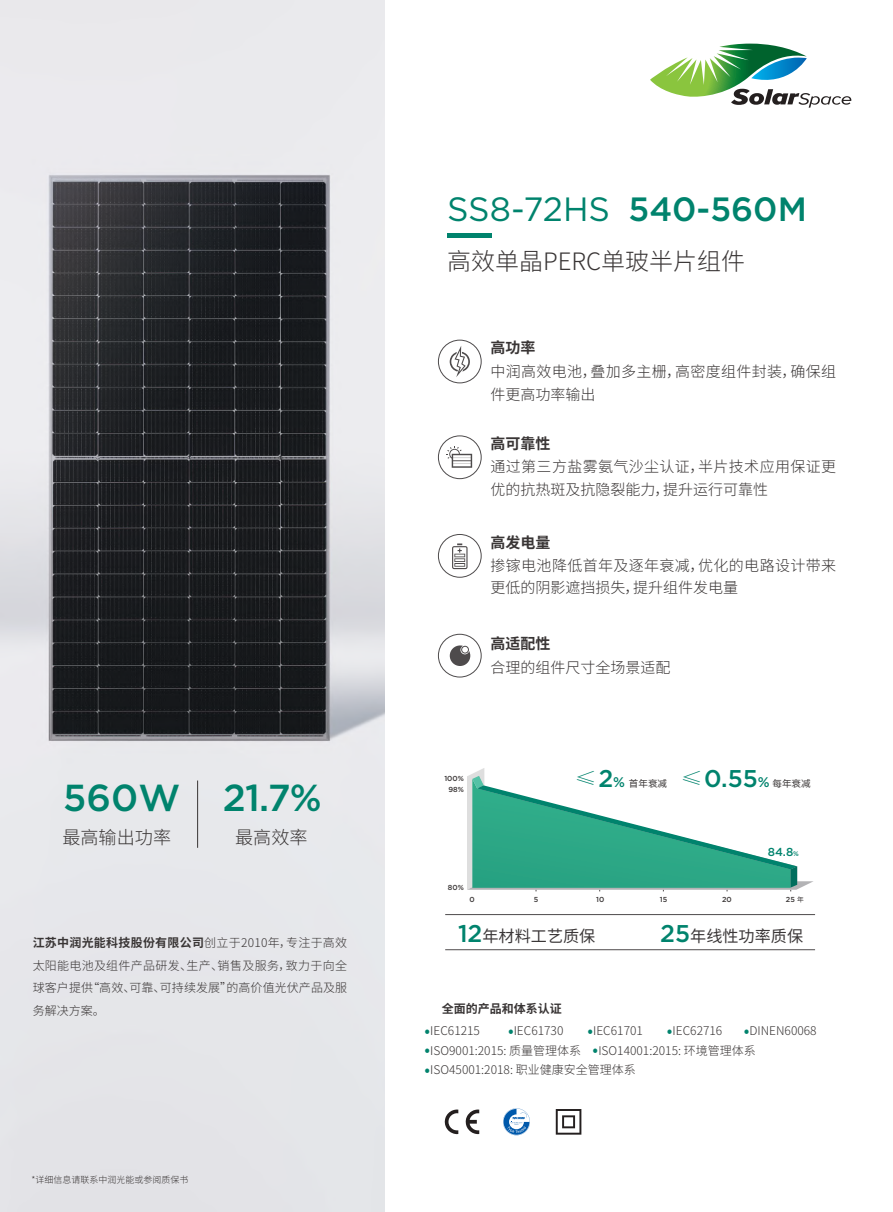
<style>
.page{position:relative;width:893px;height:1212px;background:#fff}
.page>*{position:absolute;margin:0;border:0;box-sizing:border-box;transform-origin:0 0}
.t1{font:500 37.5px "Gotham HTF";color:#00836d}
.t2{font:500 33.6px "Gotham HTF";color:#00836d}
.t3{font:33.6px "Gotham HTF";color:#00836d}
.t4{font:500 24.15px "Gotham HTF";color:#00836d}
.t5{font:300 24px "Source Han Sans CN";color:#393535}
.t6{font:300 18.15px "Source Han Sans CN";color:#393535}
.t7{font:16.2px "Source Han Sans CN";color:#3b3738}
.t8{font:300 15px/22.5px "Source Han Sans CN";letter-spacing:.025em;color:#393535}
.t9{font:700 15px "Source Han Sans CN";color:#393535}
.t10{font:300 15px "Source Han Sans CN";color:#393535}
.t11{font:300 12px/22.5px "Source Han Sans CN";color:#393535;text-align:justify}
.t12{font:700 12px "Source Han Sans CN";color:#393535}
.t13{font:500 11.55px "Gotham HTF";color:#00836d}
.t14{font:9.6px "Source Han Sans CN";color:#393535}
.t15{font:300 9px "Source Han Sans CN";color:#393535}
.t16{font:500 7.2px/10.8px "Gotham HTF";color:#393535;text-align:center}
.s1{font-weight:700}
.s2{font-family:"Adobe Song Std";font-weight:300;font-size:24.15px;color:#00836d}
.s3{font-family:"Gotham HTF";font-weight:500;font-size:24.15px;color:#00836d}
.s4{font-family:"Gotham HTF";font-weight:500;font-size:13.95px;color:#00836d}
.s5{font-family:"Adobe Song Std";font-weight:300}
.s6{font-size:13.95px}
.s7{font-family:"Source Han Sans CN";font-weight:400;font-size:9.6px;color:#393535}
.s8{font-size:6.6px}
.s9{font-family:"Source Han Sans CN";font-weight:400;font-size:6.75px;color:#3b3738}
.s10{font-size:18px;color:#00836d}
</style>
<div class="page">
<img style="left:0;top:0;width:385px;height:1212px">
<svg style="left:650px;top:44px;width:201px;height:64px"></svg>
<svg style="left:467px;top:768px;width:346px;height:123px"></svg>
<hr style="left:445px;top:914px;width:370px;height:1px;background:#4e4b4c">
<hr style="left:445px;top:949px;width:370px;height:1px;background:#4e4b4c">
<hr style="left:197px;top:780px;width:1px;height:68px;background:#393535">
<svg style="left:452px;top:543px;width:16px;height:26px"></svg>
<div style="left:438px;top:534px;width:43px;height:43px;border:1px solid #4e4b4c;border-radius:50%"></div>
<svg style="left:450px;top:346px;width:20px;height:31px"></svg>
<div style="left:438px;top:340px;width:43px;height:43px;border:1px solid #4e4b4c;border-radius:50%"></div>
<svg style="left:447px;top:446px;width:25px;height:22px"></svg>
<div style="left:438px;top:436px;width:43px;height:43px;border:1px solid #4e4b4c;border-radius:50%"></div>
<hr style="left:447px;top:233px;width:45px;height:4px;background:#00836d">
<svg style="left:503px;top:1108px;width:27px;height:27px"></svg>
<svg style="left:466px;top:1109px;width:13px;height:25px"></svg>
<svg style="left:445px;top:1109px;width:13px;height:25px"></svg>
<svg style="left:556px;top:1109px;width:25px;height:25px"></svg>
<div style="left:438px;top:634px;width:43px;height:43px;border:1px solid #4e4b4c;border-radius:50%"></div>
<svg style="left:450px;top:645px;width:20px;height:21px"></svg>
<div style="left:461px;top:646px;width:8px;height:7px;border:1px solid #4e4b4c;border-radius:50%"></div>
<h1 class="t1" style="left:63px;top:777px;width:119px">560W</h1>
<h3 class="t6" style="left:62px;top:827px;width:110px">最高输出功率</h3>
<h1 class="t1" style="left:223px;top:777px;width:101px">21.7%</h1>
<h3 class="t6" style="left:235px;top:827px;width:74px">最高效率</h3>
<p class="t11" style="left:33px;top:932px;width:316px"><span class="s1">江苏中润光能科技股份有限公司</span>创立于2010年，专注于高效太阳能电池及组件产品研发、生产、销售及服务，致力于向全球客户提供“高效、可靠、可持续发展”的高价值光伏产品及服务解决方案。</p>
<p class="t15" style="left:31px;top:1175px;width:158px">*详细信息请联系中润光能或参阅质保书</p>
<h2 class="t2" style="left:628px;top:190px;width:180px">540-560M</h2>
<h2 class="t3" style="left:447px;top:190px;width:165px">SS8-72HS</h2>
<h3 class="t5" style="left:447px;top:248px;width:300px">高效单晶PERC单玻半片组件</h3>
<p class="t9" style="left:490px;top:339px;width:46px">高功率</p>
<p class="t8" style="left:490px;top:361px;width:347px">中润高效电池，叠加多主栅，高密度组件封装，确保组件更高功率输出</p>
<p class="t9" style="left:490px;top:435px;width:61px">高可靠性</p>
<p class="t8" style="left:490px;top:456px;width:347px">通过第三方盐雾氨气沙尘认证，半片技术应用保证更优的抗热斑及抗隐裂能力，提升运行可靠性</p>
<p class="t9" style="left:490px;top:534px;width:61px">高发电量</p>
<p class="t8" style="left:490px;top:554px;width:347px">掺镓电池降低首年及逐年衰减，优化的电路设计带来更低的阴影遮挡损失，提升组件发电量</p>
<p class="t9" style="left:490px;top:635px;width:61px">高适配性</p>
<p class="t10" style="left:490px;top:658px;width:181px">合理的组件尺寸全场景适配</p>
<p class="t16" style="left:444px;top:773px;width:21px">100%<br>98%</p>
<p class="t16" style="left:448px;top:882px;width:17px">80%</p>
<p class="t14" style="left:574px;top:778px;width:94px"><span class="s2">≤</span><span class="s3">2</span><span class="s4">%</span> 首年衰减</p>
<h3 class="t4" style="left:680px;top:764px;width:132px"><span class="s5">≤</span>0.55<span class="s6">%</span> <span class="s7">每年衰减</span></h3>
<p class="t13" style="left:768px;top:845px;width:33px">84.8<span class="s8">%</span></p>
<p class="t16" style="left:470px;top:894px;width:7px">0</p>
<p class="t16" style="left:534px;top:894px;width:6px">5</p>
<p class="t16" style="left:596px;top:894px;width:10px">10</p>
<p class="t16" style="left:660px;top:894px;width:9px">15</p>
<p class="t16" style="left:722px;top:894px;width:11px">20</p>
<p class="t16" style="left:786px;top:894px;width:19px">25 <span class="s9">年</span></p>
<h3 class="t7" style="left:458px;top:927px;width:139px"><span class="s3">12</span>年材料工艺质保</h3>
<h3 class="t7" style="left:660px;top:927px;width:144px"><span class="s3">25</span>年线性功率质保</h3>
<p class="t12" style="left:442px;top:1001px;width:121px">全面的产品和体系认证</p>
<p class="t11" style="left:425px;top:1020px;width:57px"><span class="s10">•</span>IEC61215</p>
<p class="t11" style="left:508px;top:1020px;width:57px"><span class="s10">•</span>IEC61730</p>
<p class="t11" style="left:587px;top:1020px;width:57px"><span class="s10">•</span>IEC61701</p>
<p class="t11" style="left:667px;top:1020px;width:151px"><span class="s10">•</span>IEC62716 <span class="s10">•</span>DINEN60068</p>
<p class="t11" style="left:425px;top:1039px;width:333px"><span class="s10">•</span>ISO9001:2015: 质量管理体系 <span class="s10">•</span>ISO14001:2015: 环境管理体系</p>
<p class="t11" style="left:425px;top:1059px;width:213px"><span class="s10">•</span>ISO45001:2018: 职业健康安全管理体系</p>
</div>
